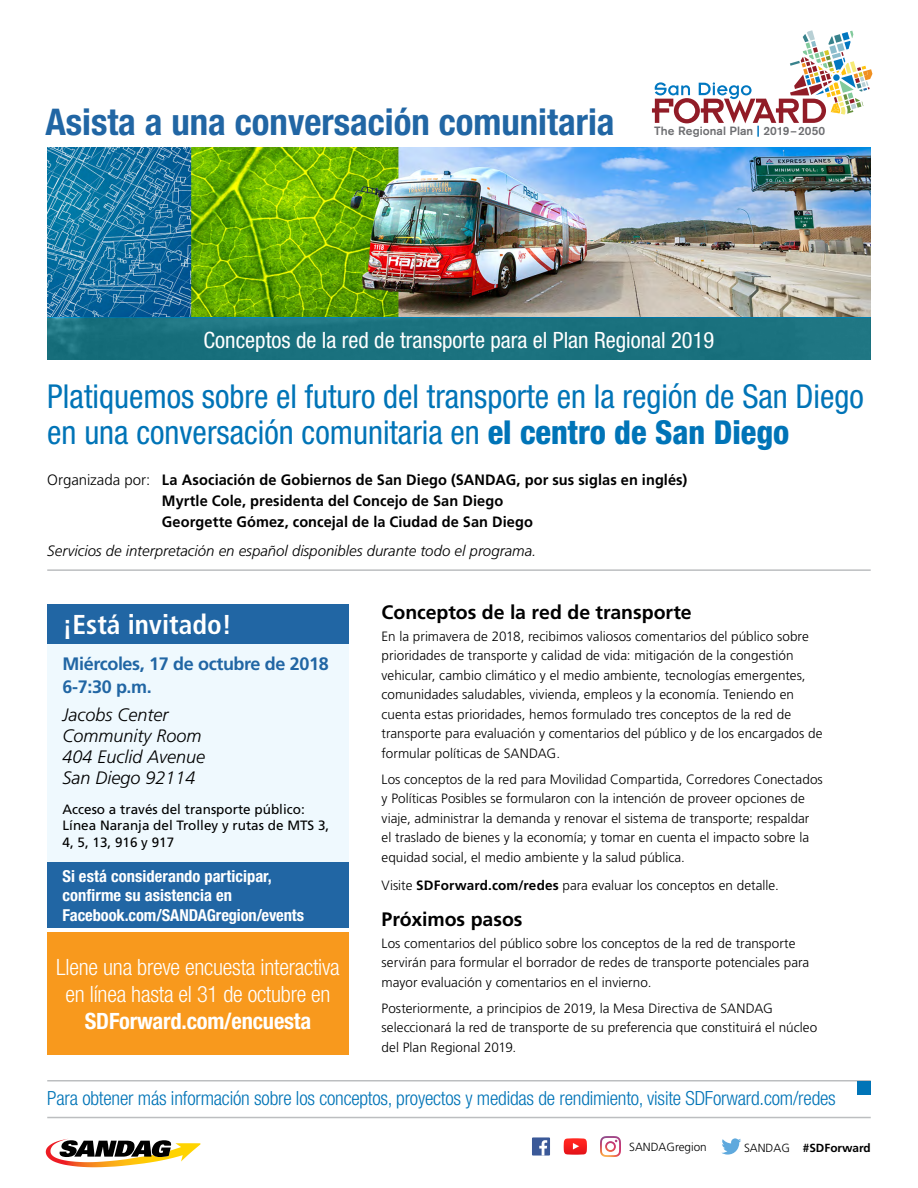
<style>
.page{position:relative;width:918px;height:1188px;background:#fff}
.page>*{position:absolute;margin:0;border:0;box-sizing:border-box;transform-origin:0 0}
.t1{font:700 condensed 36.9px "Helvetica Neue LT Std";color:#2166a4}
.t2{font:condensed 33px/36px "Helvetica Neue LT Std";color:#0074b7}
.t3{font:700 condensed 27.3px "Frutiger LT Std";color:#fff}
.t4{font:300 condensed 22.5px/27px "Helvetica Neue LT Std";letter-spacing:-.01em;color:#fff;text-align:center}
.t5{font:condensed 22.5px "Helvetica Neue LT Std";color:#fff}
.t6{font:700 condensed 22.5px "Helvetica Neue LT Std";letter-spacing:-.01em;color:#fff}
.t7{font:300 condensed 19.5px "Helvetica Neue LT Std";letter-spacing:-.01em;color:#0074b7}
.t8{font:700 19.5px "Frutiger LT Std";color:#000}
.t9{font:italic 300 18px/21px "Frutiger LT Std";color:#000}
.t10{font:700 18px/23.4px "Frutiger LT Std";letter-spacing:-.02em;color:#2166a4}
.t11{font:700 condensed 16.5px/19.5px "Helvetica Neue LT Std";color:#fff}
.t12{font:700 15px/21px "Frutiger LT Std";letter-spacing:.005em;color:#000}
.t13{font:italic 300 15px "Frutiger LT Std";color:#000}
.t14{font:300 15px "Frutiger LT Std";letter-spacing:-.005em;color:#000}
.t15{font:300 13.5px/19.5px "Frutiger LT Std";letter-spacing:.005em;color:#000}
.t16{font:13.5px/16.5px "Frutiger LT Std";color:#000}
.t17{font:500 11.85px "Akzidenz Grotesk BE";letter-spacing:.005em;color:#6d6e71}
.t18{font:700 11.85px "Frutiger LT Std";color:#000}
.t19{font:300 11.85px "Frutiger LT Std";color:#000}
.s1{font-weight:700;color:#0077c0}
.s2{font-size:10.5px}
.s3{font-weight:800}
.s4{font-weight:700}
.s5{font-weight:300}
</style>
<div class="page">
<div style="left:47px;top:604px;width:302px;height:290px;background:#eff9fe"></div>
<img style="left:47px;top:147px;width:824px;height:171px">
<div style="left:47px;top:318px;width:824px;height:41px;background:#1a717e"></div>
<hr style="left:47px;top:1080px;width:824px;height:2px;background:#bcbec0">
<div style="left:857px;top:1082px;width:14px;height:13px;background:#0074b7"></div>
<svg style="left:652px;top:30px;width:220px;height:93px"></svg>
<svg style="left:46px;top:1139px;width:154px;height:28px"></svg>
<hr style="left:47px;top:1117px;width:824px;height:1px;background:#bcbec0">
<div style="left:47px;top:862px;width:302px;height:66px;background:#2166a4"></div>
<div style="left:47px;top:604px;width:302px;height:40px;background:#2166a4"></div>
<svg style="left:564px;top:1138px;width:23px;height:17px"></svg>
<svg style="left:721px;top:1138px;width:20px;height:17px"></svg>
<div style="left:532px;top:1137px;width:18px;height:19px;background:#3b5998"></div>
<svg style="left:539px;top:1140px;width:8px;height:16px"></svg>
<img style="left:600px;top:1149px;width:21px;height:8px">
<img style="left:600px;top:1136px;width:21px;height:13px">
<div style="left:47px;top:932px;width:302px;height:123px;background:#f8991d"></div>
<hr style="left:47px;top:569px;width:824px;height:2px;background:#bcbec0">
<h1 class="t1" style="left:45px;top:100px;width:571px">Asista a una conversación comunitaria</h1>
<p class="t17" style="left:654px;top:124px;width:172px">The Regional Plan <span class="s1">|</span> 2019<span class="s2">–</span>2050</p>
<h3 class="t5" style="left:204px;top:327px;width:512px">Conceptos de la red de transporte para el Plan Regional 2019</h3>
<h2 class="t2" style="left:47px;top:378px;width:818px">Platiquemos sobre el futuro del transporte en la región de San Diego en una conversación comunitaria en <span class="s3">el centro de San Diego</span></h2>
<p class="t14" style="left:47px;top:472px;width:105px">Organizada por:</p>
<p class="t12" style="left:162px;top:470px;width:527px">La Asociación de Gobiernos de San Diego (SANDAG, por sus siglas en inglés)<br>Myrtle Cole, presidenta del Concejo de San Diego<br>Georgette Gómez, concejal de la Ciudad de San Diego</p>
<p class="t13" style="left:47px;top:542px;width:491px">Servicios de interpretación en español disponibles durante todo el programa.</p>
<h3 class="t3" style="left:63px;top:609px;width:171px">¡Está invitado!</h3>
<h3 class="t10" style="left:63px;top:652px;width:268px">Miércoles, 17 de octubre de 2018<br>6-7:30 p.m.</h3>
<h3 class="t9" style="left:63px;top:704px;width:144px">Jacobs Center<br>Community Room<br>404 Euclid Avenue<br>San Diego 92114</h3>
<p class="t16" style="left:63px;top:801px;width:268px">Acceso a través del transporte público:<br>Línea Naranja del Trolley y rutas de MTS 3,<br>4, 5, 13, 916 y 917</p>
<p class="t11" style="left:63px;top:866px;width:243px">Si está considerando participar, confirme su asistencia en<br>Facebook.com/SANDAGregion/events</p>
<h3 class="t4" style="left:56px;top:953px;width:285px">Llene una breve encuesta interactiva en línea hasta el 31 de octubre en</h3>
<h3 class="t6" style="left:85px;top:1007px;width:228px">SDForward.com/encuesta</h3>
<h3 class="t8" style="left:382px;top:601px;width:312px">Conceptos de la red de transporte</h3>
<p class="t15" style="left:382px;top:626px;width:443px">En la primavera de 2018, recibimos valiosos comentarios del público sobre prioridades de transporte y calidad de vida: mitigación de la congestión vehicular, cambio climático y el medio ambiente, tecnologías emergentes, comunidades saludables, vivienda, empleos y la economía. Teniendo en cuenta estas prioridades, hemos formulado tres conceptos de la red de transporte para evaluación y comentarios del público y de los encargados de formular políticas de SANDAG.</p>
<p class="t15" style="left:382px;top:770px;width:443px">Los conceptos de la red para Movilidad Compartida, Corredores Conectados y Políticas Posibles se formularon con la intención de proveer opciones de viaje, administrar la demanda y renovar el sistema de transporte; respaldar<br>el traslado de bienes y la economía; y tomar en cuenta el impacto sobre la equidad social, el medio ambiente y la salud pública.</p>
<p class="t15" style="left:382px;top:875px;width:399px">Visite <span class="s4">SDForward.com/redes</span> para evaluar los conceptos en detalle.</p>
<h3 class="t8" style="left:382px;top:907px;width:143px">Próximos pasos</h3>
<p class="t15" style="left:382px;top:933px;width:429px">Los comentarios del público sobre los conceptos de la red de transporte servirán para formular el borrador de redes de transporte potenciales para mayor evaluación y comentarios en el invierno.</p>
<p class="t15" style="left:382px;top:999px;width:437px">Posteriormente, a principios de 2019, la Mesa Directiva de SANDAG seleccionará la red de transporte de su preferencia que constituirá el núcleo del Plan Regional 2019.</p>
<h3 class="t7" style="left:47px;top:1087px;width:790px">Para obtener más información sobre los conceptos, proyectos y medidas de rendimiento, visite SDForward.com/redes</h3>
<p class="t19" style="left:629px;top:1140px;width:79px">SANDAGregion</p>
<p class="t18" style="left:744px;top:1141px;width:128px"><span class="s5">SANDAG</span> #SDForward</p>
</div>
